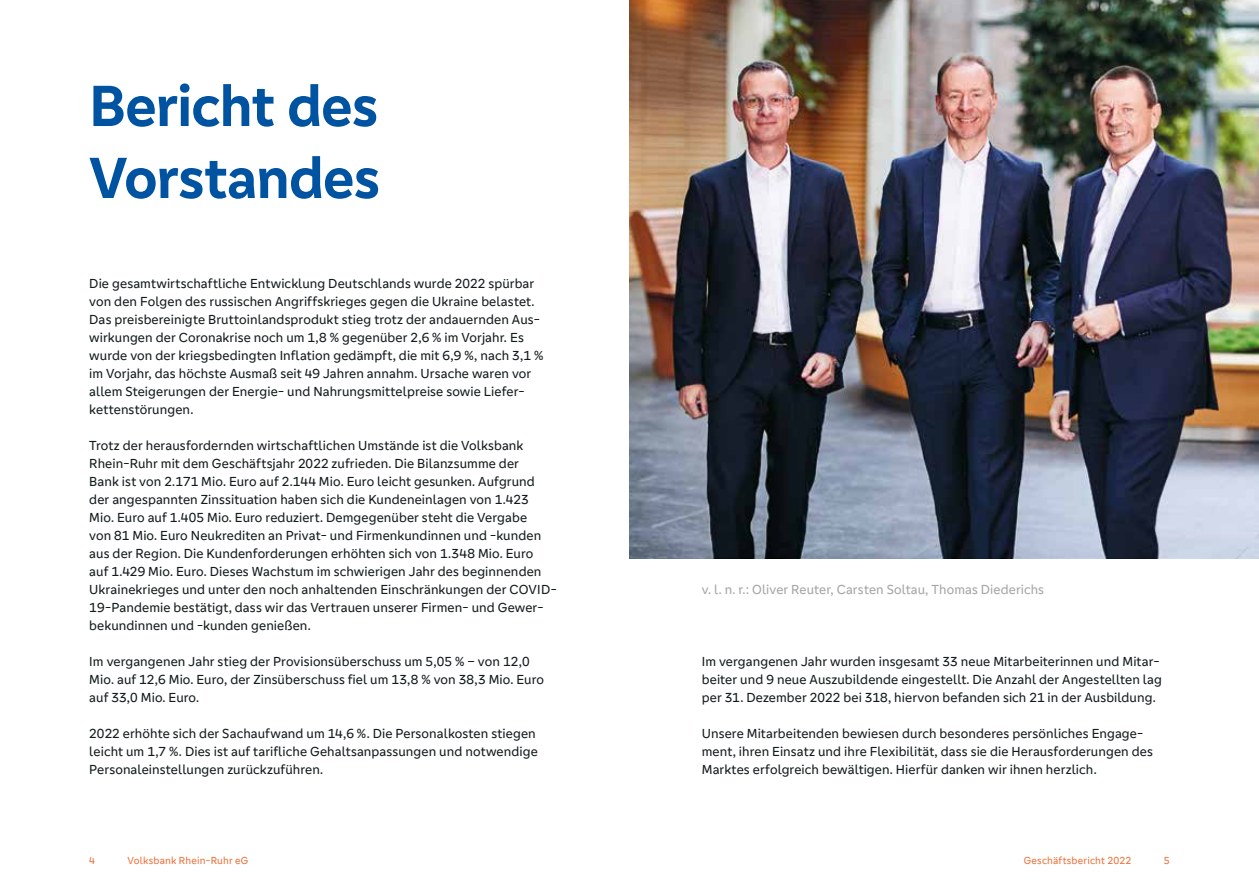
<style>
.page{position:relative;width:1259px;height:893px;background:#fff}
.page>*{position:absolute;margin:0;border:0;box-sizing:border-box;transform-origin:0 0}
.t1{font:700 60px/72px "Genos GFG";letter-spacing:-.01em;color:#0053a0}
.t2{font:13.5px/18px "Genos GFG";letter-spacing:.005em;color:#131b1c}
.t3{font:13.5px "Genos GFG";letter-spacing:.01em;color:#a5a5a8}
.t4{font:10.5px "Genos GFG";letter-spacing:.015em;color:#ee713a}
</style>
<div class="page">
<img style="left:629px;top:0;width:630px;height:558px">
<h1 class="t1" style="left:89px;top:70px;width:292px">Bericht des<br>Vorstandes</h1>
<p class="t2" style="left:89px;top:274px;width:455px">Die gesamtwirtschaftliche Entwicklung Deutschlands wurde 2022 spürbar von den Folgen des russischen Angriffskrieges gegen die Ukraine belastet.<br>Das preisbereinigte Bruttoinlandsprodukt stieg trotz der andauernden Aus&shy;wirkungen der Coronakrise noch um 1,8 % gegenüber 2,6 % im Vorjahr. Es wurde von der kriegsbedingten Inflation gedämpft, die mit 6,9 %, nach 3,1 % im Vorjahr, das höchste Ausmaß seit 49 Jahren annahm. Ursache waren vor allem Steigerungen der Energie- und Nahrungsmittelpreise sowie Liefer&shy;kettenstörungen.</p>
<p class="t2" style="left:89px;top:436px;width:469px">Trotz der herausfordernden wirtschaftlichen Umstände ist die Volksbank Rhein-Ruhr mit dem Geschäftsjahr 2022 zufrieden. Die Bilanzsumme der<br>Bank ist von 2.171 Mio. Euro auf 2.144 Mio. Euro leicht gesunken. Aufgrund der angespannten Zinssituation haben sich die Kundeneinlagen von 1.423<br>Mio. Euro auf 1.405 Mio. Euro reduziert. Demgegenüber steht die Vergabe<br>von 81 Mio. Euro Neukrediten an Privat- und Firmenkundinnen und -kunden aus der Region. Die Kundenforderungen erhöhten sich von 1.348 Mio. Euro<br>auf 1.429 Mio. Euro. Dieses Wachstum im schwierigen Jahr des beginnenden Ukrainekrieges und unter den noch anhaltenden Einschränkungen der COVID-19-Pandemie bestätigt, dass wir das Vertrauen unserer Firmen- und Gewer&shy;bekundinnen und -kunden genießen.</p>
<p class="t2" style="left:89px;top:652px;width:456px">Im vergangenen Jahr stieg der Provisionsüberschuss um 5,05 % – von 12,0<br>Mio. auf 12,6 Mio. Euro, der Zinsüberschuss fiel um 13,8 % von 38,3 Mio. Euro auf 33,0 Mio. Euro.</p>
<p class="t2" style="left:89px;top:724px;width:450px">2022 erhöhte sich der Sachaufwand um 14,6 %. Die Personalkosten stiegen leicht um 1,7 %. Dies ist auf tarifliche Gehaltsanpassungen und notwendige<br>Personaleinstellungen zurückzuführen.</p>
<p class="t4" style="left:89px;top:854px;width:7px">4</p>
<p class="t4" style="left:128px;top:854px;width:122px">Volksbank Rhein-Ruhr eG</p>
<p class="t3" style="left:702px;top:582px;width:344px">v. l. n. r.: Oliver Reuter, Carsten Soltau, Thomas Diederichs</p>
<p class="t2" style="left:702px;top:652px;width:462px">Im vergangenen Jahr wurden insgesamt 33 neue Mitarbeiterinnen und Mitar&shy;beiter und 9 neue Auszubildende eingestellt. Die Anzahl der Angestellten lag per 31. Dezember 2022 bei 318, hiervon befanden sich 21 in der Ausbildung.</p>
<p class="t2" style="left:702px;top:724px;width:453px">Unsere Mitarbeitenden bewiesen durch besonderes persönliches Engage&shy;ment, ihren Einsatz und ihre Flexibilität, dass sie die Herausforderungen des<br>Marktes erfolgreich bewältigen. Hierfür danken wir ihnen herzlich.</p>
<p class="t4" style="left:1024px;top:854px;width:109px">Geschäftsbericht 2022</p>
<p class="t4" style="left:1163px;top:854px;width:7px">5</p>
</div>
